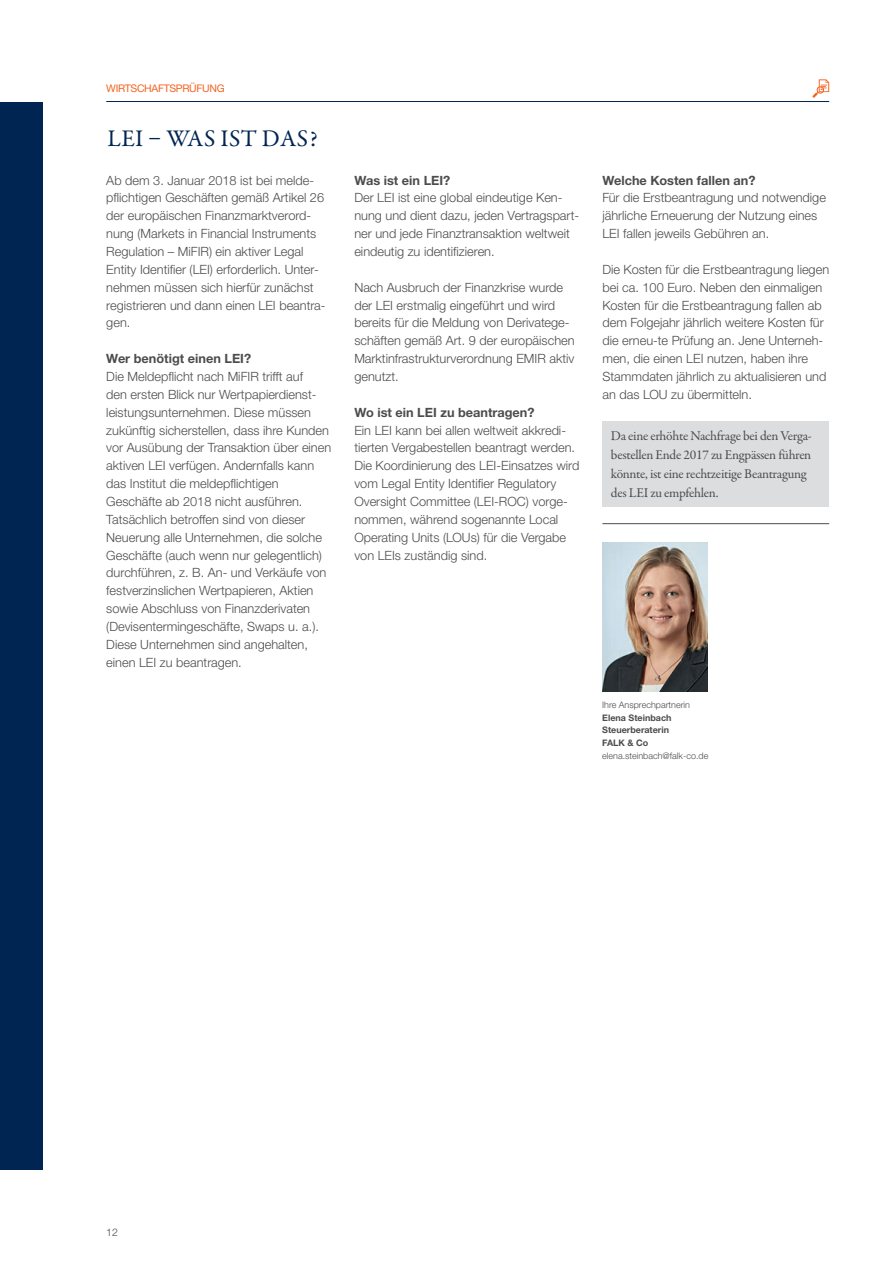
<style>
.page{position:relative;width:893px;height:1263px;background:#fff}
.page>*{position:absolute;margin:0;border:0;box-sizing:border-box;transform-origin:0 0}
.t1{font:24px "Garamond Premr Pro";letter-spacing:.02em;color:#002552}
.t2{font:13.5px/18.9px "Garamond Premr Pro";letter-spacing:-.02em;color:#4b4c4d}
.t3{font:300 12.75px/17.9px "Helvetica Neue LTW1 G";color:#4b4c4d}
.t4{font:700 12.75px "Helvetica Neue LTW1 G";color:#4b4c4d}
.t5{font:10.5px "Helvetica Neue LTW1 G";letter-spacing:-.03em;color:#f36421}
.t6{font:300 10.5px "Helvetica Neue LTW1 G";color:#4b4c4d}
.t7{font:300 9px "Helvetica Neue LTW1 G";color:#4b4c4d}
.t8{font:700 9px/12.6px "Helvetica Neue LTW1 G";color:#4b4c4d}
</style>
<div class="page">
<div style="left:0;top:102px;width:43px;height:1067px;background:#002552"></div>
<hr style="left:106px;top:101px;width:723px;height:1px;background:#002552">
<div style="left:602px;top:422px;width:227px;height:85px;background:#dcdddf"></div>
<hr style="left:602px;top:523px;width:227px;height:1px;background:#4b4c4d">
<img style="left:602px;top:542px;width:106px;height:149px">
<svg style="left:813px;top:79px;width:16px;height:19px"></svg>
<p class="t5" style="left:106px;top:85px;width:120px">WIRTSCHAFTSPRÜFUNG</p>
<h1 class="t1" style="left:107px;top:129px;width:212px">LEI – WAS IST DAS?</h1>
<p class="t3" style="left:106px;top:172px;width:221px">Ab dem 3. Januar 2018 ist bei melde&shy;pflichtigen Geschäften gemäß Artikel 26 der europäischen Finanzmarktverord&shy;nung (Markets in Financial Instruments Regulation – MiFIR) ein aktiver Legal Entity Identifier (LEI) erforderlich. Unter&shy;nehmen müssen sich hierfür zunächst registrieren und dann einen LEI beantra&shy;gen.</p>
<p class="t4" style="left:106px;top:354px;width:146px">Wer benötigt einen LEI?</p>
<p class="t3" style="left:106px;top:369px;width:226px">Die Meldepflicht nach MiFIR trifft auf<br>den ersten Blick nur Wertpapierdienst&shy;leistungsunternehmen. Diese müssen zukünftig sicherstellen, dass ihre Kunden vor Ausübung der Transaktion über einen aktiven LEI verfügen. Andernfalls kann das Institut die meldepflichtigen Geschäfte ab 2018 nicht ausführen.<br>Tatsächlich betroffen sind von dieser Neuerung alle Unternehmen, die solche Geschäfte (auch wenn nur gelegentlich) durchführen, z. B. An- und Verkäufe von festverzinslichen Wertpapieren, Aktien sowie Abschluss von Finanzderivaten (Devisentermingeschäfte, Swaps u. a.).<br>Diese Unternehmen sind angehalten, einen LEI zu beantragen.</p>
<p class="t4" style="left:354px;top:175px;width:97px">Was ist ein LEI?</p>
<p class="t3" style="left:354px;top:190px;width:226px">Der LEI ist eine global eindeutige Ken&shy;nung und dient dazu, jeden Vertragspart&shy;ner und jede Finanztransaktion weltweit eindeutig zu identifizieren.</p>
<p class="t3" style="left:354px;top:280px;width:222px">Nach Ausbruch der Finanzkrise wurde der LEI erstmalig eingeführt und wird bereits für die Meldung von Derivatege&shy;schäften gemäß Art. 9 der europäischen Marktinfrastrukturverordnung EMIR aktiv genutzt.</p>
<p class="t4" style="left:354px;top:408px;width:182px">Wo ist ein LEI zu beantragen?</p>
<p class="t3" style="left:354px;top:422px;width:227px">Ein LEI kann bei allen weltweit akkredi&shy;tierten Vergabestellen beantragt werden.<br>Die Koordinierung des LEI-Einsatzes wird vom Legal Entity Identifier Regulatory Oversight Committee (LEI-ROC) vorge&shy;nommen, während sogenannte Local Operating Units (LOUs) für die Vergabe von LEIs zuständig sind.</p>
<p class="t4" style="left:602px;top:175px;width:155px">Welche Kosten fallen an?</p>
<p class="t3" style="left:602px;top:190px;width:225px">Für die Erstbeantragung und notwendige jährliche Erneuerung der Nutzung eines<br>LEI fallen jeweils Gebühren an.</p>
<p class="t3" style="left:602px;top:262px;width:228px">Die Kosten für die Erstbeantragung liegen bei ca. 100 Euro. Neben den einmaligen Kosten für die Erstbeantragung fallen ab dem Folgejahr jährlich weitere Kosten für die erneu-te Prüfung an. Jene Unterneh&shy;men, die einen LEI nutzen, haben ihre Stammdaten jährlich zu aktualisieren und an das LOU zu übermitteln.</p>
<p class="t2" style="left:611px;top:428px;width:202px">Da eine erhöhte Nachfrage bei den Verga&shy;bestellen Ende 2017 zu Engpässen führen könnte, ist eine rechtzeitige Beantragung des LEI zu empfehlen.</p>
<p class="t7" style="left:602px;top:702px;width:89px">Ihre Ansprechpartnerin</p>
<p class="t8" style="left:602px;top:712px;width:71px">Elena Steinbach<br>Steuerberaterin<br>FALK &amp; Co</p>
<p class="t7" style="left:602px;top:752px;width:108px">elena.steinbach@falk-co.de</p>
<p class="t6" style="left:106px;top:1229px;width:13px">12</p>
</div>
